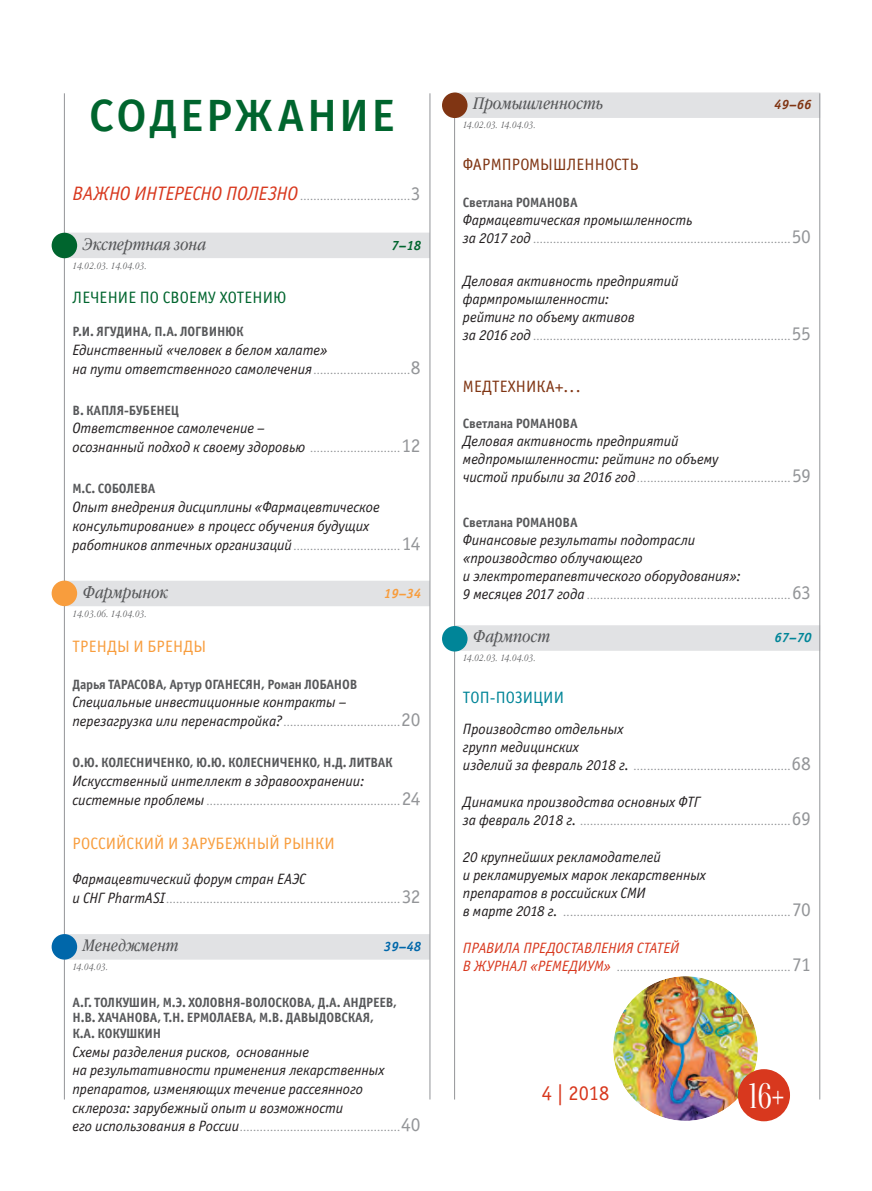
<style>
.page{position:relative;width:872px;height:1191px;background:#fff}
.page>*{position:absolute;margin:0;border:0;box-sizing:border-box;transform-origin:0 0}
.t1{font:500 45px "Fira Sans";letter-spacing:.08em;color:#00652e;scale:.95 1}
.t2{font:34.2px "Oranienbaum";color:#fff;scale:.82 1}
.t3{font:21px "Officina Sans Book ITC";color:#d8381e}
.t4{font:italic 16.5px "Garamond Narrow Book ITC";color:#57585a}
.t5{font:16.5px "Officina Sans Book ITC";letter-spacing:.005em;color:#f89d3d}
.t6{font:16.5px "Officina Sans Book ITC";letter-spacing:.01em;color:#803513}
.t7{font:16.5px "Officina Sans Book ITC";letter-spacing:.005em;color:#00652e}
.t8{font:16.5px "Officina Sans Book ITC";letter-spacing:.01em;color:#008598}
.t9{font:italic 15px/18px "Officina Sans Book ITC";letter-spacing:-.005em;color:#231f20}
.t10{font:italic 15px "Officina Sans Book ITC";letter-spacing:-.01em;color:#d8381e}
.t11{font:13.5px/15.8px "Officina Sans Bold ITC";letter-spacing:-.01em;color:#57585a}
.t12{font:italic 13.5px "Officina Sans Bold ITC";color:#803513}
.t13{font:italic 13.5px "Officina Sans Bold ITC";color:#008598}
.t14{font:italic 13.5px "Officina Sans Bold ITC";color:#f89d3d}
.t15{font:italic 13.5px "Officina Sans Bold ITC";color:#0067aa}
.t16{font:italic 13.5px "Officina Sans Bold ITC";color:#00652e}
.t17{font:10.5px "Officina Sans Book ITC";color:#939598}
.t18{font:italic 9px "Garamond Narrow Light ITC";letter-spacing:.02em;color:#57585a}
.t19{font:italic 9px "Garamond Narrow Light ITC";letter-spacing:-.005em;color:#57585a}
.s1{font-style:italic;font-size:19.5px;color:#d8381e}
.s2{font-size:19.5px}
.s3{font-style:normal;font-size:10.5px;color:#939598}
.s4{font-style:normal;font-size:19.5px;color:#939598}
.s5{font-style:italic;font-size:15px;color:#231f20}
.s6{font-style:italic;font-size:15px;color:#d8381e}
</style>
<div class="page">
<div style="left:454px;top:92px;width:366px;height:26px;background:#e1e2e4"></div>
<div style="left:454px;top:625px;width:366px;height:26px;background:#e1e2e4"></div>
<div style="left:64px;top:233px;width:366px;height:25px;background:#e1e2e4"></div>
<div style="left:64px;top:581px;width:366px;height:25px;background:#e1e2e4"></div>
<div style="left:64px;top:934px;width:366px;height:25px;background:#e1e2e4"></div>
<hr style="left:819px;top:93px;width:1px;height:1006px;background:#939598">
<hr style="left:454px;top:93px;width:1px;height:1006px;background:#939598">
<hr style="left:64px;top:93px;width:1px;height:1006px;background:#939598">
<hr style="left:429px;top:93px;width:1px;height:1006px;background:#939598">
<img style="left:613px;top:976px;width:145px;height:144px;border-radius:50%">
<div style="left:738px;top:1069px;width:52px;height:52px;background:#d8381e;border-radius:50%"></div>
<div style="left:442px;top:92px;width:25px;height:26px;background:#803513;border-radius:50%"></div>
<div style="left:442px;top:626px;width:25px;height:25px;background:#008598;border-radius:50%"></div>
<div style="left:52px;top:233px;width:25px;height:25px;background:#00652e;border-radius:50%"></div>
<div style="left:52px;top:580px;width:25px;height:26px;background:#f89d3d;border-radius:50%"></div>
<div style="left:52px;top:934px;width:25px;height:25px;background:#0067aa;border-radius:50%"></div>
<h1 class="t1" style="left:89px;top:84px;width:323px">СОДЕРЖАНИЕ</h1>
<p class="t17" style="left:73px;top:192px;width:349px"><span class="s1">ВАЖНО ИНТЕРЕСНО ПОЛЕЗНО</span> .................................<span class="s2">3</span></p>
<h3 class="t4" style="left:83px;top:233px;width:124px">Экспертная зона</h3>
<p class="t16" style="left:391px;top:237px;width:31px">7–18</p>
<p class="t18" style="left:72px;top:262px;width:76px">14.02.03. 14.04.03.</p>
<h3 class="t7" style="left:73px;top:291px;width:215px">ЛЕЧЕНИЕ ПО СВОЕМУ ХОТЕНИЮ</h3>
<p class="t11" style="left:72px;top:325px;width:173px">Р.И. ЯГУДИНА, П.А. ЛОГВИНЮК</p>
<h3 class="t9" style="left:72px;top:342px;width:349px;line-height:18.8px">Единственный «человек в белом халате»<br>на пути ответственного самолечения <span class="s3">.............................</span><span class="s4">8</span></h3>
<p class="t11" style="left:72px;top:404px;width:108px">В. КАПЛЯ-БУБЕНЕЦ</p>
<h3 class="t9" style="left:72px;top:421px;width:350px;line-height:18.8px">Ответственное самолечение –<br>осознанный подход к своему здоровью <span class="s3">...........................</span><span class="s4">12</span></h3>
<p class="t11" style="left:72px;top:482px;width:84px">М.С. СОБОЛЕВА</p>
<h3 class="t9" style="left:72px;top:499px;width:309px;line-height:18.8px">Опыт внедрения дисциплины «Фармацевтическое консультирование» в процесс обучения будущих</h3>
<p class="t17" style="left:73px;top:542px;width:349px"><span class="s5">работников аптечных организаций</span> ................................<span class="s2">14</span></p>
<h3 class="t4" style="left:83px;top:581px;width:86px">Фармрынок</h3>
<p class="t14" style="left:384px;top:585px;width:39px">19–34</p>
<p class="t18" style="left:72px;top:610px;width:76px">14.03.06. 14.04.03.</p>
<h3 class="t5" style="left:73px;top:639px;width:135px">ТРЕНДЫ И БРЕНДЫ</h3>
<p class="t11" style="left:72px;top:677px;width:286px">Дарья ТАРАСОВА, Артур ОГАНЕСЯН, Роман ЛОБАНОВ</p>
<h3 class="t9" style="left:72px;top:695px;width:275px">Специальные инвестиционные контракты –</h3>
<p class="t17" style="left:72px;top:718px;width:350px"><span class="s5">перезагрузка или перенастройка?</span> ...................................<span class="s2">20</span></p>
<p class="t11" style="left:72px;top:756px;width:322px">О.Ю. КОЛЕСНИЧЕНКО, Ю.Ю. КОЛЕСНИЧЕНКО, Н.Д. ЛИТВАК</p>
<h3 class="t9" style="left:72px;top:773px;width:293px">Искусственный интеллект в здравоохранении:</h3>
<p class="t17" style="left:72px;top:797px;width:350px"><span class="s5">системные проблемы</span> ..........................................................<span class="s2">24</span></p>
<h3 class="t5" style="left:73px;top:836px;width:264px">РОССИЙСКИЙ И ЗАРУБЕЖНЫЙ РЫНКИ</h3>
<h3 class="t9" style="left:72px;top:872px;width:235px">Фармацевтический форум стран ЕАЭС</h3>
<p class="t17" style="left:72px;top:895px;width:349px"><span class="s5">и СНГ PharmASI</span> ......................................................................<span class="s2">32</span></p>
<h3 class="t4" style="left:83px;top:935px;width:97px">Менеджмент</h3>
<p class="t15" style="left:384px;top:938px;width:39px">39–48</p>
<p class="t18" style="left:72px;top:964px;width:37px">14.04.03.</p>
<p class="t11" style="left:72px;top:995px;width:326px">А.Г. ТОЛКУШИН, М.Э. ХОЛОВНЯ-ВОЛОСКОВА, Д.А. АНДРЕЕВ,<br>Н.В. ХАЧАНОВА, Т.Н. ЕРМОЛАЕВА, М.В. ДАВЫДОВСКАЯ,<br>К.А. КОКУШКИН</p>
<h3 class="t9" style="left:72px;top:1044px;width:313px;line-height:18.8px">Схемы разделения рисков, основанные<br>на результативности применения лекарственных препаратов, изменяющих течение рассеянного склероза: зарубежный опыт и возможности</h3>
<p class="t17" style="left:72px;top:1123px;width:350px"><span class="s5">его использования в России</span> ................................................<span class="s2">40</span></p>
<h3 class="t4" style="left:473px;top:93px;width:131px">Промышленность</h3>
<p class="t12" style="left:774px;top:97px;width:39px">49–66</p>
<p class="t19" style="left:463px;top:121px;width:75px">14.02.03. 14.04.03.</p>
<h3 class="t6" style="left:463px;top:158px;width:177px">ФАРМПРОМЫШЛЕННОСТЬ</h3>
<p class="t11" style="left:463px;top:195px;width:116px">Светлана РОМАНОВА</p>
<h3 class="t9" style="left:463px;top:212px;width:231px">Фармацевтическая промышленность</h3>
<p class="t17" style="left:463px;top:235px;width:350px"><span class="s5">за 2017 год</span> .............................................................................<span class="s2">50</span></p>
<h3 class="t9" style="left:463px;top:274px;width:217px">Деловая активность предприятий фармпромышленности:<br>рейтинг по объему активов</h3>
<p class="t17" style="left:463px;top:333px;width:350px"><span class="s5">за 2016 год</span> .............................................................................<span class="s2">55</span></p>
<h3 class="t6" style="left:463px;top:380px;width:119px">МЕДТЕХНИКА+...</h3>
<p class="t11" style="left:463px;top:417px;width:116px">Светлана РОМАНОВА</p>
<h3 class="t9" style="left:463px;top:434px;width:257px">Деловая активность предприятий медпромышленности: рейтинг по объему</h3>
<p class="t17" style="left:463px;top:475px;width:350px"><span class="s5">чистой прибыли за 2016 год</span> ..............................................<span class="s2">59</span></p>
<p class="t11" style="left:463px;top:516px;width:116px">Светлана РОМАНОВА</p>
<h3 class="t9" style="left:463px;top:533px;width:279px">Финансовые результаты подотрасли «производство облучающего<br>и электротерапевтического оборудования»:</h3>
<p class="t17" style="left:463px;top:591px;width:350px"><span class="s5">9 месяцев 2017 года</span> .............................................................<span class="s2">63</span></p>
<h3 class="t4" style="left:473px;top:626px;width:78px">Фармпост</h3>
<p class="t13" style="left:774px;top:629px;width:39px">67–70</p>
<p class="t19" style="left:463px;top:654px;width:75px">14.02.03. 14.04.03.</p>
<h3 class="t8" style="left:463px;top:691px;width:103px">ТОП-ПОЗИЦИИ</h3>
<h3 class="t9" style="left:463px;top:722px;width:162px">Производство отдельных групп медицинских</h3>
<p class="t17" style="left:463px;top:762px;width:350px"><span class="s5">изделий за февраль 2018 г.</span> ...............................................<span class="s2">68</span></p>
<h3 class="t9" style="left:463px;top:795px;width:239px">Динамика производства основных ФТГ</h3>
<p class="t17" style="left:463px;top:817px;width:350px"><span class="s5">за февраль 2018 г.</span> ...............................................................<span class="s2">69</span></p>
<h3 class="t9" style="left:463px;top:850px;width:245px">20 крупнейших рекламодателей<br>и рекламируемых марок лекарственных препаратов в российских СМИ</h3>
<p class="t17" style="left:463px;top:908px;width:350px"><span class="s5">в марте 2018 г.</span> ....................................................................<span class="s2">70</span></p>
<h3 class="t10" style="left:463px;top:943px;width:218px">ПРАВИЛА ПРЕДОСТАВЛЕНИЯ СТАТЕЙ</h3>
<p class="t17" style="left:463px;top:964px;width:349px"><span class="s6">В ЖУРНАЛ «РЕМЕДИУМ»</span> ....................................................<span class="s2">71</span></p>
<h3 class="t3" style="left:542px;top:1084px;width:69px">4 | 2018</h3>
<h2 class="t2" style="left:749px;top:1077px;width:44px">16+</h2>
</div>
